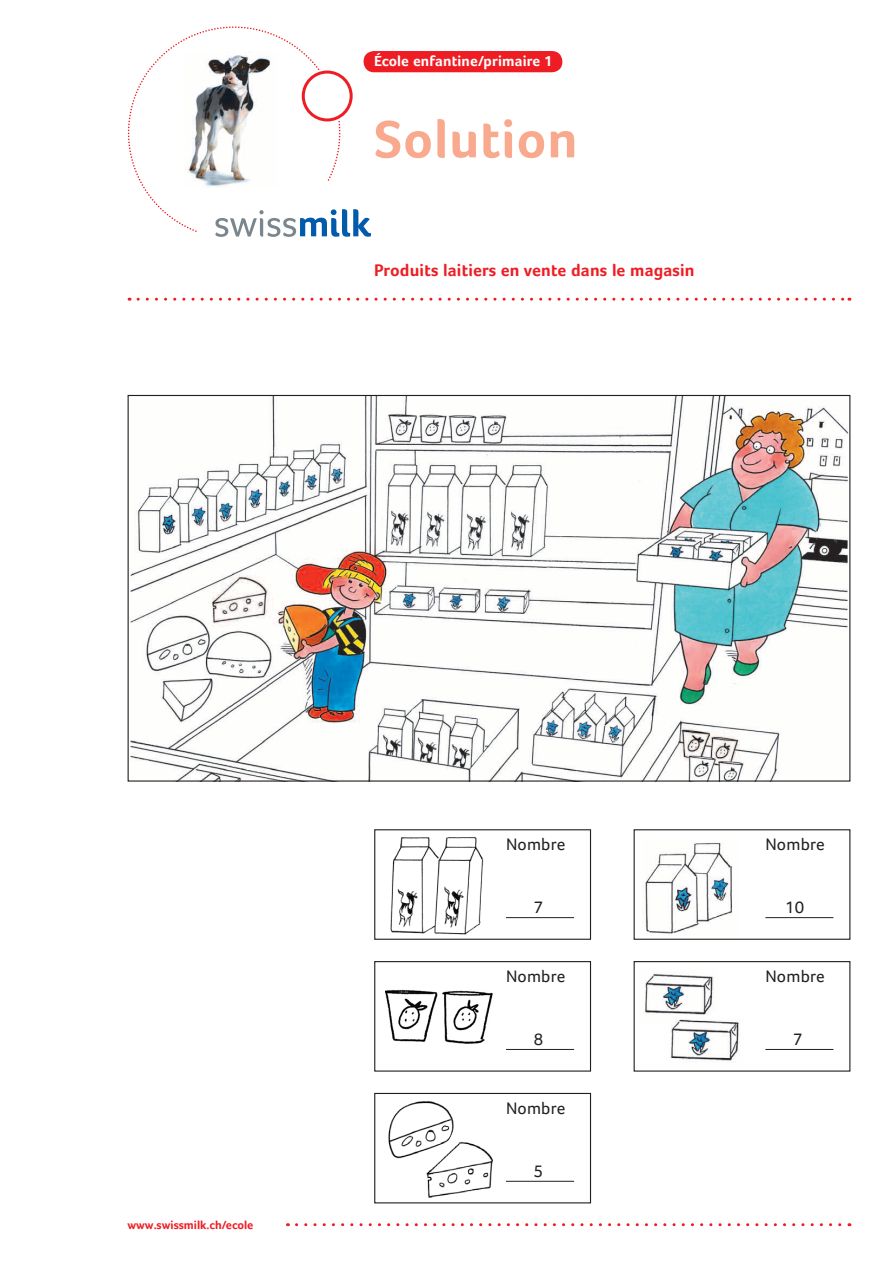
<style>
.page{position:relative;width:893px;height:1263px;background:#fff}
.page>*{position:absolute;margin:0;border:0;box-sizing:border-box;transform-origin:0 0}
.t1{font:700 54px "Foco";letter-spacing:.015em;color:#f8a98e}
.t2{font:700 17.25px "Foco";letter-spacing:.01em;color:#ee1d23}
.t3{font:17.25px "Foco";letter-spacing:.01em;color:#231f20}
.t4{font:700 15px "Foco";letter-spacing:.01em;color:#fff}
.t5{font:700 12px "Foco";color:#ee1d23}
</style>
<div class="page">
<svg style="left:128px;top:26px;width:243px;height:211px"></svg>
<svg style="left:138px;top:298px;width:712px;height:3px"></svg>
<svg style="left:297px;top:1223px;width:553px;height:3px"></svg>
<div style="left:364px;top:51px;width:198px;height:21px;background:#ee1d23;border-radius:11px"></div>
<img style="left:390px;top:837px;width:94px;height:98px">
<img style="left:388px;top:1101px;width:66px;height:58px">
<img style="left:645px;top:842px;width:87px;height:92px">
<img style="left:645px;top:973px;width:69px;height:42px">
<img style="left:670px;top:1019px;width:69px;height:42px">
<img style="left:386px;top:989px;width:107px;height:55px">
<div style="left:374px;top:829px;width:217px;height:111px;border:1px solid #231f20"></div>
<hr style="left:506px;top:917px;width:68px;height:1px;background:#231f20">
<div style="left:374px;top:961px;width:217px;height:110px;border:1px solid #231f20"></div>
<hr style="left:506px;top:1049px;width:68px;height:1px;background:#231f20">
<div style="left:374px;top:1093px;width:217px;height:110px;border:1px solid #231f20"></div>
<hr style="left:506px;top:1181px;width:68px;height:1px;background:#231f20">
<div style="left:634px;top:829px;width:216px;height:111px;border:1px solid #231f20"></div>
<hr style="left:765px;top:917px;width:68px;height:1px;background:#231f20">
<div style="left:634px;top:961px;width:216px;height:110px;border:1px solid #231f20"></div>
<hr style="left:765px;top:1049px;width:68px;height:1px;background:#231f20">
<img style="left:425px;top:1140px;width:68px;height:58px">
<img style="left:130px;top:397px;width:718px;height:383px">
<p class="t4" style="left:374px;top:52px;width:180px">école enfantine/primaire 1</p>
<h1 class="t1" style="left:374px;top:107px;width:205px">Solution</h1>
<p class="t2" style="left:374px;top:260px;width:322px">Produits laitiers en vente dans le magasin</p>
<p class="t5" style="left:128px;top:1218px;width:127px">www.swissmilk.ch/ecole</p>
<p class="t3" style="left:506px;top:834px;width:61px">Nombre</p>
<p class="t3" style="left:534px;top:897px;width:11px">7</p>
<p class="t3" style="left:506px;top:966px;width:61px">Nombre</p>
<p class="t3" style="left:534px;top:1029px;width:11px">8</p>
<p class="t3" style="left:506px;top:1098px;width:61px">Nombre</p>
<p class="t3" style="left:534px;top:1161px;width:11px">5</p>
<p class="t3" style="left:765px;top:834px;width:61px">Nombre</p>
<p class="t3" style="left:785px;top:897px;width:21px">10</p>
<p class="t3" style="left:765px;top:966px;width:61px">Nombre</p>
<p class="t3" style="left:793px;top:1029px;width:11px">7</p>
</div>
